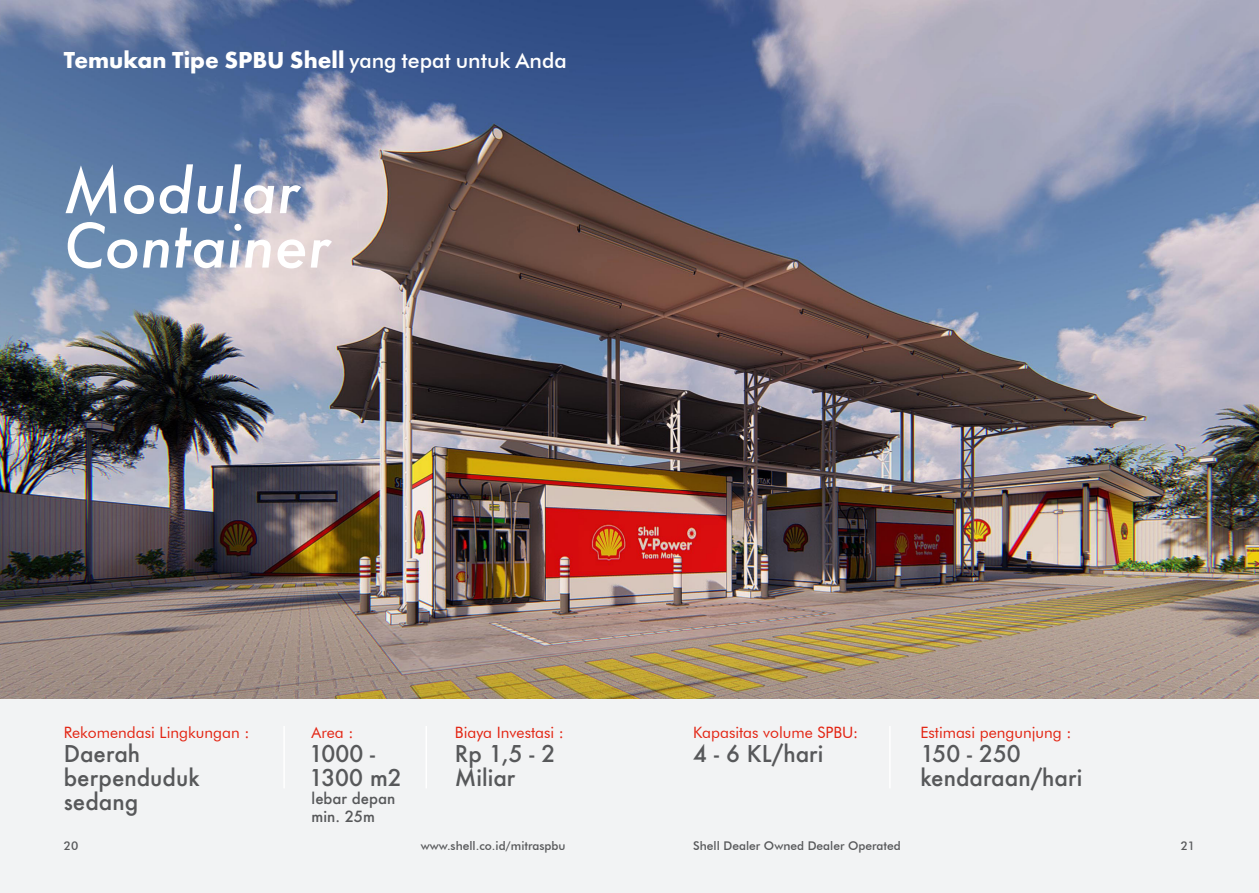
<style>
.page{position:relative;width:1259px;height:893px;background:#fff}
.page>*{position:absolute;margin:0;border:0;box-sizing:border-box;transform-origin:0 0}
.t1{font:italic 500 59.25px/54.3px "Futura";color:#fff}
.t2{font:500 22.5px "Futura";color:#57585a}
.t3{font:700 21.3px "Futura";color:#fff}
.t4{font:15.6px "Futura BT";color:#e32412}
.t5{font:500 15px/18px "Futura";color:#57585a}
.t6{font:500 12px "Futura BT";color:#57585a}
.s1{font-family:"Futura BT";font-weight:500}
</style>
<div class="page">
<img style="left:0;top:0;width:1259px;height:700px">
<div style="left:0;top:700px;width:1259px;height:193px;background:#f2f3f4"></div>
<hr style="left:283px;top:726px;width:2px;height:62px;background:#fff">
<hr style="left:425px;top:726px;width:2px;height:62px;background:#fff">
<hr style="left:889px;top:726px;width:1px;height:62px;background:#fff">
<p class="t3" style="left:64px;top:44px;width:504px">Temukan Tipe SPBU Shell <span class="s1">yang tepat untuk Anda</span></p>
<p class="t1" style="left:64px;top:164px;width:268px">Modular<br>Container</p>
<p class="t4" style="left:64px;top:723px;width:187px">Rekomendasi Lingkungan :</p>
<p class="t2" style="left:64px;top:738px;width:78px">Daerah</p>
<p class="t2" style="left:64px;top:762px;width:137px">berpenduduk</p>
<p class="t2" style="left:64px;top:786px;width:76px">sedang</p>
<p class="t4" style="left:312px;top:723px;width:43px">Area :</p>
<p class="t2" style="left:309px;top:738px;width:68px">1000 -</p>
<p class="t2" style="left:309px;top:762px;width:94px">1300 m2</p>
<p class="t5" style="left:312px;top:789px;width:85px">lebar depan min. 25m</p>
<p class="t4" style="left:455px;top:723px;width:110px">Biaya Investasi :</p>
<p class="t2" style="left:455px;top:738px;width:102px">Rp 1,5 - 2</p>
<p class="t2" style="left:455px;top:762px;width:62px">Miliar</p>
<p class="t4" style="left:693px;top:723px;width:166px">Kapasitas volume SPBU:</p>
<p class="t2" style="left:693px;top:738px;width:132px">4 - 6 KL/hari</p>
<p class="t4" style="left:920px;top:723px;width:152px">Estimasi pengunjung :</p>
<p class="t2" style="left:920px;top:738px;width:102px">150 - 250</p>
<p class="t2" style="left:920px;top:762px;width:164px">kendaraan/hari</p>
<p class="t6" style="left:64px;top:839px;width:16px">20</p>
<p class="t6" style="left:421px;top:839px;width:146px">www.shell.co.id/mitraspbu</p>
<p class="t6" style="left:693px;top:839px;width:209px">Shell Dealer Owned Dealer Operated</p>
<p class="t6" style="left:1180px;top:839px;width:16px">21</p>
</div>
